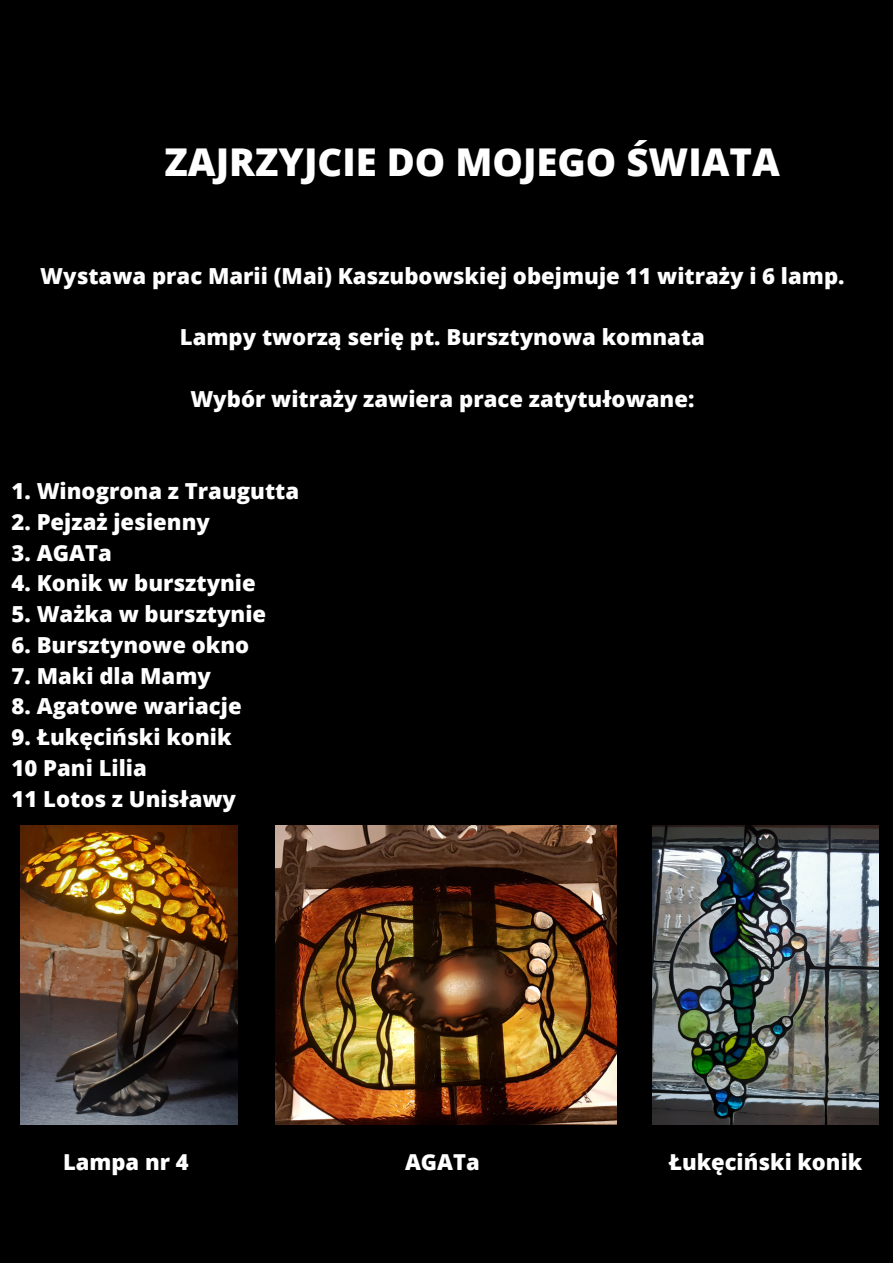
<style>
.page{position:relative;width:893px;height:1264px;background:#fff}
.page>*{position:absolute;margin:0;border:0;box-sizing:border-box;transform-origin:0 0}
.t1{font:800 38.25px "Open Sans";color:#fff}
.t2{font:800 22.05px/30.8px "Open Sans";color:#fff}
.t3{font:800 21.9px "Open Sans";color:#fff}
</style>
<div class="page">
<div style="left:0;top:0;width:892px;height:1262px;background:#000"></div>
<img style="left:20px;top:825px;width:217px;height:299px">
<img style="left:276px;top:825px;width:340px;height:299px">
<img style="left:652px;top:825px;width:226px;height:299px">
<h1 class="t1" style="left:164px;top:135px;width:617px">ZAJRZYJCIE DO MOJEGO ŚWIATA</h1>
<p class="t2" style="left:40px;top:260px;width:805px">Wystawa prac Marii (Mai) Kaszubowskiej obejmuje 11 witraży i 6 lamp.</p>
<p class="t2" style="left:180px;top:321px;width:526px">Lampy tworzą serię pt. Bursztynowa komnata</p>
<p class="t2" style="left:190px;top:383px;width:505px">Wybór witraży zawiera prace zatytułowane:</p>
<p class="t2" style="left:12px;top:475px;width:289px">1. Winogrona z Traugutta</p>
<p class="t2" style="left:12px;top:506px;width:200px">2. Pejzaż jesienny</p>
<p class="t2" style="left:12px;top:537px;width:102px">3. AGATa</p>
<p class="t2" style="left:12px;top:567px;width:246px">4. Konik w bursztynie</p>
<p class="t2" style="left:12px;top:598px;width:256px">5. Ważka w bursztynie</p>
<p class="t2" style="left:12px;top:629px;width:239px">6. Bursztynowe okno</p>
<p class="t2" style="left:12px;top:659px;width:201px">7. Maki dla Mamy</p>
<p class="t2" style="left:12px;top:690px;width:231px">8. Agatowe wariacje</p>
<p class="t2" style="left:12px;top:721px;width:226px">9. Łukęciński konik<br>10 Pani Lilia<br>11 Lotos z Unisławy</p>
<p class="t3" style="left:63px;top:1146px;width:127px">Lampa nr 4</p>
<p class="t3" style="left:405px;top:1146px;width:76px">AGATa</p>
<p class="t3" style="left:668px;top:1146px;width:195px">Łukęciński konik</p>
</div>
